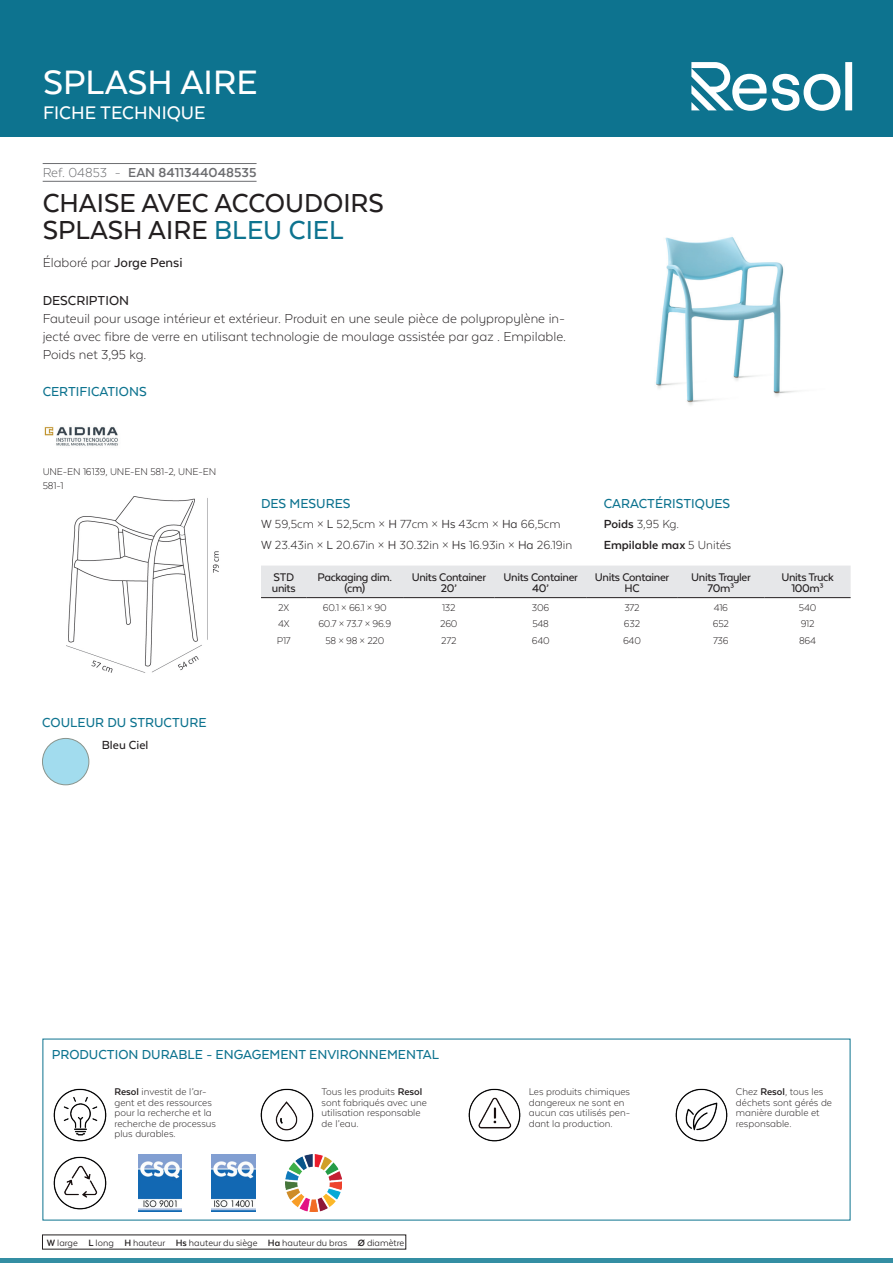
<style>
.page{position:relative;width:893px;height:1263px;background:#fff}
.page>*{position:absolute;margin:0;border:0;box-sizing:border-box;transform-origin:0 0}
.t1{font:500 39px "Texta Alt";color:#fff}
.t2{font:500 30px/27px "Texta Alt";color:#231f20}
.t3{font:500 21px "Texta Alt";color:#fff}
.t4{font:300 15px/18px "Texta Alt";color:#231f20;text-align:justify}
.t5{font:500 15px "Texta Alt";color:#0d738f}
.t6{font:700 15px "Texta Alt";color:#6c6d70}
.t7{font:500 15px "Texta Alt";color:#231f20}
.t8{font:300 13.5px/20.4px "Texta Alt";color:#231f20}
.t9{font:700 13.5px/20.4px "Texta Alt";color:#231f20}
.t10{font:500 13.5px "Texta Alt";color:#231f20}
.t11{font:500 12.75px/10.5px "Texta Alt";letter-spacing:-.025em;color:#231f20;text-align:center}
.t12{font:300 11.25px/10.5px "Texta Alt";color:#231f20}
.t13{font:10.5px "Texta Alt";color:#231f20}
.s1{font-weight:300}
.s2{color:#0d738f}
.s3{font-weight:500}
.s4{font-weight:400}
.s5{font-weight:700}
</style>
<div class="page">
<div style="left:0;top:0;width:893px;height:137px;background:#0d738f"></div>
<hr style="left:0;top:1259px;width:893px;height:4px;background:#348ea3">
<svg style="left:691px;top:62px;width:161px;height:49px"></svg>
<hr style="left:43px;top:163px;width:214px;height:1px;background:#6c6d70">
<hr style="left:43px;top:181px;width:214px;height:1px;background:#6c6d70">
<img style="left:44px;top:426px;width:74px;height:20px">
<img style="left:655px;top:237px;width:143px;height:168px">
<img style="left:42px;top:738px;width:47px;height:47px;border-radius:23px">
<div style="left:42px;top:738px;width:47px;height:47px;border:1px solid #89948d;border-radius:50%"></div>
<img style="left:67px;top:496px;width:152px;height:177px">
<div style="left:261px;top:565px;width:590px;height:32px;background:#e6e7e9"></div>
<hr style="left:261px;top:597px;width:46px;height:1px;background:#231f20">
<hr style="left:307px;top:597px;width:96px;height:1px;background:#231f20">
<hr style="left:403px;top:597px;width:92px;height:1px;background:#231f20">
<hr style="left:495px;top:597px;width:92px;height:1px;background:#231f20">
<hr style="left:587px;top:597px;width:90px;height:1px;background:#231f20">
<hr style="left:677px;top:597px;width:88px;height:1px;background:#231f20">
<hr style="left:765px;top:597px;width:86px;height:1px;background:#231f20">
<img style="left:53px;top:1088px;width:54px;height:54px">
<img style="left:260px;top:1088px;width:54px;height:54px">
<img style="left:468px;top:1088px;width:53px;height:54px">
<img style="left:675px;top:1088px;width:53px;height:54px">
<img style="left:53px;top:1156px;width:54px;height:54px">
<img style="left:138px;top:1155px;width:44px;height:56px">
<img style="left:212px;top:1155px;width:43px;height:56px">
<img style="left:285px;top:1155px;width:57px;height:56px">
<h1 class="t1" style="left:43px;top:62px;width:216px">SPLASH AIRE</h1>
<h3 class="t3" style="left:43px;top:102px;width:164px">FICHE TECHNIQUE</h3>
<h3 class="t6" style="left:43px;top:164px;width:215px"><span class="s1">Ref. 04853 -</span> EAN 8411344048535</h3>
<h2 class="t2" style="left:43px;top:189px;width:343px">CHAISE AVEC ACCOUDOIRS<br>SPLASH AIRE <span class="s2">BLEU CIEL</span></h2>
<h3 class="t4" style="left:43px;top:253px;width:141px">Élaboré par <span class="s3">Jorge Pensi</span></h3>
<h3 class="t7" style="left:43px;top:292px;width:88px">DESCRIPTION</h3>
<h3 class="t4" style="left:43px;top:309px;width:525px">Fauteuil pour usage intérieur et extérieur. Produit en une seule pièce de polypropylène in&shy;jecté avec fibre de verre en utilisant technologie de moulage assistée par gaz . Empilable.<br>Poids net 3,95 kg.</h3>
<h3 class="t5" style="left:43px;top:384px;width:106px">CERTIFICATIONS</h3>
<p class="t12" style="left:43px;top:465px;width:175px;line-height:13.5px">UNE-EN 16139, UNE-EN 581-2, UNE-EN<br>581-1</p>
<h3 class="t5" style="left:42px;top:714px;width:166px">COULEUR DU STRUCTURE</h3>
<p class="t10" style="left:102px;top:738px;width:48px">Bleu Ciel</p>
<h3 class="t5" style="left:604px;top:495px;width:128px">CARACTÉRISTIQUES</h3>
<p class="t9" style="left:604px;top:514px;width:129px">Poids <span class="s1">3,95 Kg.<br></span>Empilable max <span class="s1">5 Unités</span></p>
<h3 class="t5" style="left:261px;top:495px;width:91px">DES MESURES</h3>
<p class="t8" style="left:261px;top:514px;width:313px"><span class="s4">W</span> 59,5cm × <span class="s4">L</span> 52,5cm × <span class="s4">H</span> 77cm × <span class="s4">Hs</span> 43cm × <span class="s4">Ha</span> 66,5cm<br><span class="s4">W</span> 23.43in × <span class="s4">L</span> 20.67in × <span class="s4">H</span> 30.32in × <span class="s4">Hs</span> 16.93in × <span class="s4">Ha</span> 26.19in</p>
<p class="t11" style="left:272px;top:572px;width:25px;text-align:left">STD units</p>
<p class="t11" style="left:317px;top:572px;width:76px">Packaging dim. (cm)</p>
<p class="t11" style="left:412px;top:572px;width:76px">Units Container<br>20’</p>
<p class="t11" style="left:504px;top:572px;width:76px">Units Container<br>40’</p>
<p class="t11" style="left:595px;top:572px;width:76px">Units Container<br>HC</p>
<p class="t11" style="left:691px;top:572px;width:61px">Units Trayler<br>70m³</p>
<p class="t11" style="left:781px;top:572px;width:54px">Units Truck<br>100m³</p>
<p class="t12" style="left:278px;top:602px;width:12px">2X</p>
<p class="t12" style="left:323px;top:602px;width:65px">60.1 × 66.1 × 90</p>
<p class="t12" style="left:442px;top:602px;width:15px">132</p>
<p class="t12" style="left:532px;top:602px;width:19px">306</p>
<p class="t12" style="left:624px;top:602px;width:17px">372</p>
<p class="t12" style="left:714px;top:602px;width:16px">416</p>
<p class="t12" style="left:799px;top:602px;width:19px">540</p>
<p class="t12" style="left:278px;top:619px;width:13px">4X</p>
<p class="t12" style="left:318px;top:619px;width:74px">60.7 × 73.7 × 96.9</p>
<p class="t12" style="left:440px;top:619px;width:19px">260</p>
<p class="t12" style="left:532px;top:619px;width:18px">548</p>
<p class="t12" style="left:624px;top:619px;width:18px">632</p>
<p class="t12" style="left:713px;top:619px;width:18px">652</p>
<p class="t12" style="left:801px;top:619px;width:15px">912</p>
<p class="t12" style="left:277px;top:636px;width:15px">P17</p>
<p class="t12" style="left:325px;top:636px;width:60px">58 × 98 × 220</p>
<p class="t12" style="left:441px;top:636px;width:17px">272</p>
<p class="t12" style="left:532px;top:636px;width:19px">640</p>
<p class="t12" style="left:623px;top:636px;width:19px">640</p>
<p class="t12" style="left:713px;top:636px;width:17px">736</p>
<p class="t12" style="left:799px;top:636px;width:19px">864</p>
<h3 class="t5" style="left:52px;top:1047px;width:389px">PRODUCTION DURABLE - ENGAGEMENT ENVIRONNEMENTAL</h3>
<p class="t12" style="left:114px;top:1086px;width:103px"><span class="s5">Resol</span> investit de l’ar&shy;gent et des ressources pour la recherche et la recherche de processus plus durables.</p>
<p class="t12" style="left:322px;top:1086px;width:107px">Tous les produits <span class="s5">Resol </span>sont fabriqués avec une utilisation responsable de l’eau.</p>
<p class="t12" style="left:529px;top:1086px;width:103px">Les produits chimiques dangereux ne sont en aucun cas utilisés pen&shy;dant la production.</p>
<p class="t12" style="left:736px;top:1086px;width:98px">Chez <span class="s5">Resol</span>, tous les déchets sont gérés de manière durable et responsable.</p>
<p class="t13" style="left:47px;top:1237px;width:359px"><span class="s5">W</span> large <span class="s5">L</span> long <span class="s5">H</span> hauteur <span class="s5">Hs</span> hauteur du siège <span class="s5">Ha</span> hauteur du bras <span class="s5">Ø</span> diamètre</p>
</div>
